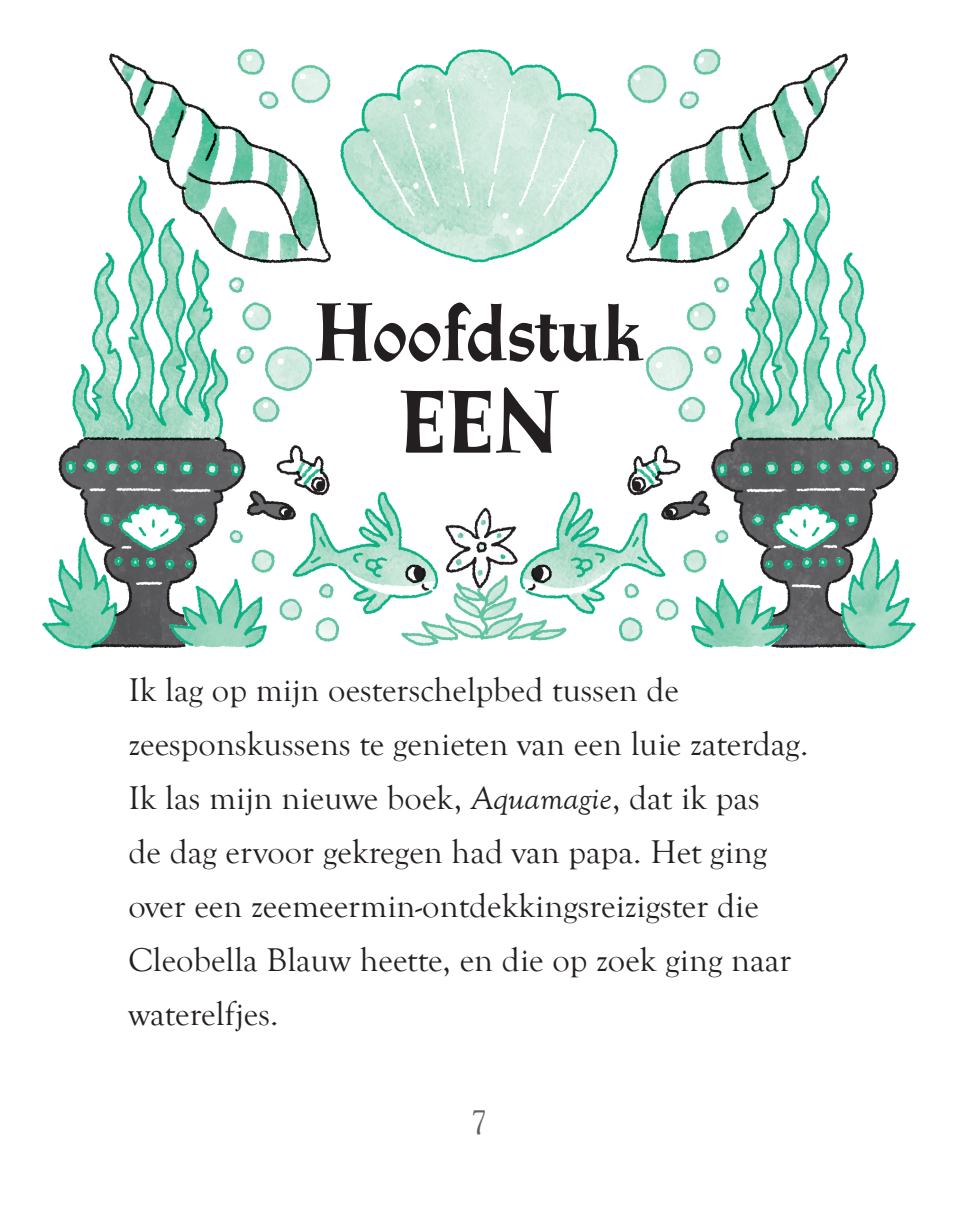
<style>
.page{position:relative;width:959px;height:1213px;background:#fff}
.page>*{position:absolute;margin:0;border:0;box-sizing:border-box;transform-origin:0 0}
.t1{font:700 81.67px "Athenaeum Std";color:#231f20}
.t2{font:700 75.38px "Athenaeum Std";color:#231f20}
.t3{font:33.75px/54px "Goudy Old Style T";letter-spacing:.005em;color:#231f20}
.t4{font:33.75px "Goudy Old Style T";color:#636366}
.s1{font-style:italic}
</style>
<div class="page">
<img style="left:42px;top:48px;width:874px;height:601px">
<h2 class="t2" style="left:315px;top:282px;width:330px">Hoofdstuk</h2>
<h1 class="t1" style="left:399px;top:367px;width:162px">EEN</h1>
<p class="t3" style="left:128px;top:663px;width:681px">Ik lag op mijn oesterschelpbed tussen de zeesponskussens te genieten van een luie zaterdag.<br>Ik las mijn nieuwe boek, <span class="s1">Aquamagie</span>, dat ik pas<br>de dag ervoor gekregen had van papa. Het ging over een zeemeermin-ontdekkingsreizigster die Cleobella Blauw heette, en die op zoek ging naar waterelfjes.</p>
<p class="t4" style="left:471px;top:1103px;width:18px">7</p>
</div>
